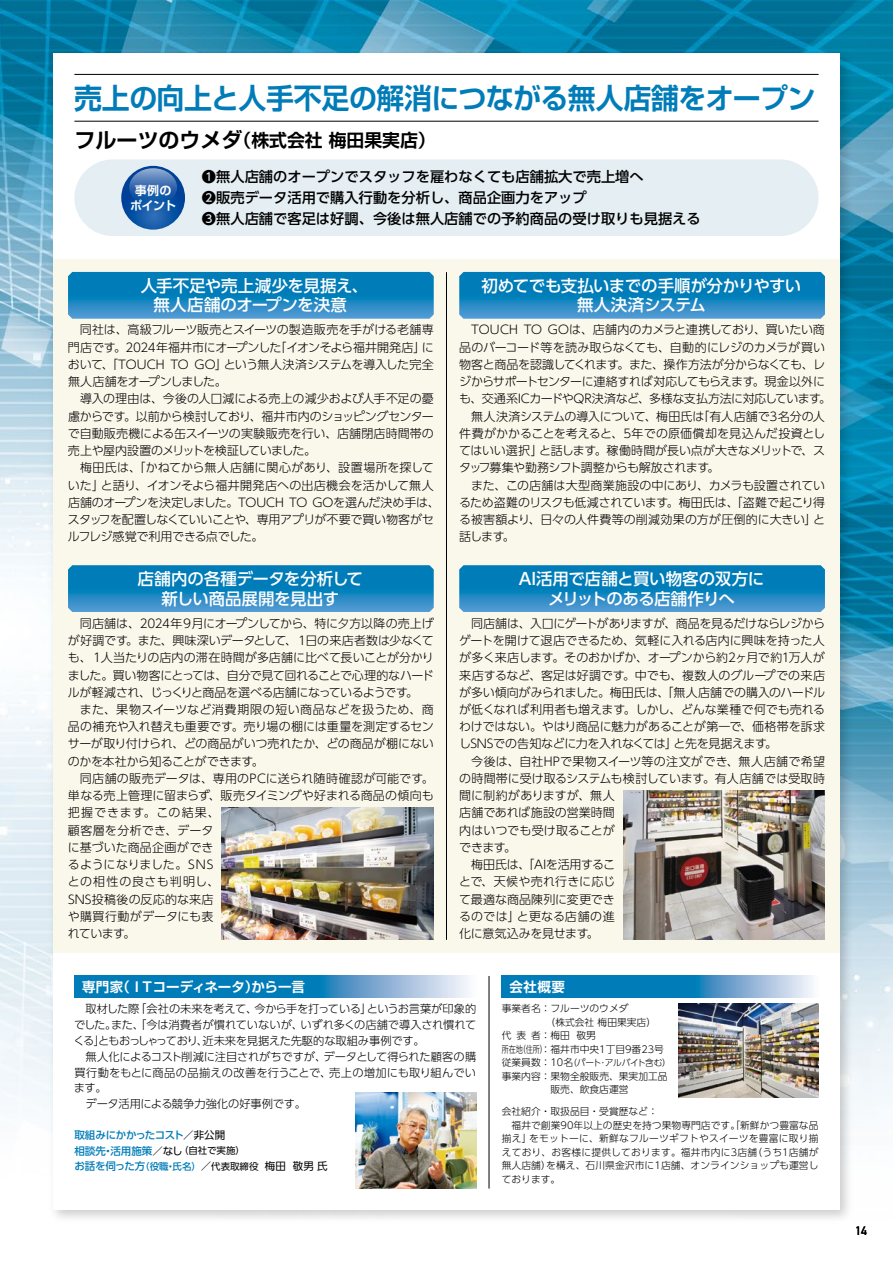
<style>
.page{position:relative;width:893px;height:1263px;background:#fff}
.page>*{position:absolute;margin:0;border:0;box-sizing:border-box;transform-origin:0 0}
.t1{font:700 28.5px "Shin Go Pro De";letter-spacing:-.02em;color:#007cb8}
.t2{font:700 17.85px "Shin Go Pro De";color:#000}
.t3{font:500 16.5px/19.5px "UD Shin Go Pro";letter-spacing:-.025em;color:#fff;text-align:center}
.t4{font:500 14.25px/21px "UD Shin Go Pro";color:#000}
.t5{font:700 13.5px "Shin Go Pro De";letter-spacing:-.005em;color:#fff}
.t6{font:300 12px/17.2px "UD Shin Go Pro";letter-spacing:-.01em;color:#000;text-align:justify}
.t7{font:300 12px/17.2px "UD Shin Go Pro";letter-spacing:.015em;color:#000}
.t8{font:300 12px "UD Shin Go Pro";letter-spacing:-.035em;color:#000}
.t9{font:300 12px "UD Shin Go Pro";letter-spacing:.02em;color:#000}
.t10{font:300 12px "UD Shin Go Pro";letter-spacing:-.04em;color:#000}
.t11{font:300 12px "UD Shin Go Pro";letter-spacing:.025em;color:#000}
.t12{font:300 12px "UD Shin Go Pro";letter-spacing:-.03em;color:#000}
.t13{font:700 12px/15px "Shin Go Pro De";letter-spacing:-.035em;color:#fff;text-align:center}
.t14{font:700 12px "DIN Alternate";color:#000}
.t15{font:300 11.25px/15.8px "UD Shin Go Pro";letter-spacing:-.015em;color:#000;text-align:justify}
.t16{font:300 11.25px "UD Shin Go Pro";letter-spacing:.015em;color:#000}
.t17{font:500 10.5px/15.8px "UD Shin Go Pro";letter-spacing:-.02em;color:#007cb8}
.t18{font:300 9.75px/13.5px "UD Shin Go Pro";letter-spacing:.005em;color:#000}
.t19{font:300 8.7px "UD Shin Go Pro";letter-spacing:-.03em;color:#000}
.s1{font-size:21px}
.s2{font-weight:400;color:#000}
.s3{color:#000}
.s4{font-weight:400;font-size:9.45px;color:#000}
.s5{font-size:9.45px}
.s6{font-size:9.75px}
</style>
<div class="page">
<img style="left:0;top:0;width:893px;height:1116px">
<img style="left:44px;top:44px;width:814px;height:1175px">
<div style="left:53px;top:53px;width:787px;height:1157px;background:#fff"></div>
<div style="left:53px;top:259px;width:787px;height:693px;background:#faf7eb"></div>
<svg style="left:74px;top:976px;width:395px;height:21px;background:#3692c4"></svg>
<hr style="left:446px;top:272px;width:1px;height:668px;background:#000">
<hr style="left:489px;top:976px;width:1px;height:212px;background:#000">
<svg style="left:502px;top:976px;width:311px;height:21px;background:#3692c4"></svg>
<div style="left:74px;top:159px;width:745px;height:77px;background:#e4eef3;border-radius:38px"></div>
<svg style="left:121px;top:166px;width:64px;height:64px"></svg>
<svg style="left:129px;top:168px;width:48px;height:38px;background:#386eb1"></svg>
<hr style="left:74px;top:74px;width:745px;height:1px;background:#000">
<hr style="left:74px;top:121px;width:745px;height:1px;background:#000">
<svg style="left:68px;top:272px;width:366px;height:47px;background:#1885c0"></svg>
<svg style="left:68px;top:565px;width:366px;height:47px;background:#1785c0"></svg>
<svg style="left:459px;top:272px;width:366px;height:47px;background:#1885c0"></svg>
<svg style="left:459px;top:565px;width:366px;height:47px;background:#1885c0"></svg>
<img style="left:678px;top:1003px;width:141px;height:95px">
<img style="left:355px;top:1093px;width:121px;height:95px">
<img style="left:222px;top:807px;width:212px;height:133px">
<img style="left:623px;top:791px;width:202px;height:149px">
<h1 class="t1" style="left:74px;top:74px;width:742px">売上の向上と人手不足の解消につながる無人店舗をオープン</h1>
<h2 class="t2" style="left:74px;top:126px;width:363px"><span class="s1">フルーツのウメダ</span>（株式会社 梅田果実店）</h2>
<p class="t13" style="left:130px;top:182px;width:47px">事例のポイント</p>
<p class="t4" style="left:202px;top:166px;width:500px">❶無人店舗のオープンでスタッフを雇わなくても店舗拡大で売上増へ<br>❷販売データ活用で購入行動を分析し、商品企画力をアップ<br>❸無人店舗で客足は好調、今後は無人店舗での予約商品の受け取りも見据える</p>
<h3 class="t3" style="left:141px;top:275px;width:229px">人手不足や売上減少を見据え、無人店舗のオープンを決意</h3>
<p class="t6" style="left:68px;top:321px;width:367px;text-indent:12px">同社は、高級フルーツ販売とスイーツの製造販売を手がける老舗専門店です。2024年福井市にオープンした「イオンそよら福井開発店」において、「TOUCH TO GO」という無人決済システムを導入した完全無人店舗をオープンしました。</p>
<p class="t6" style="left:68px;top:390px;width:367px;text-indent:12px">導入の理由は、今後の人口減による売上の減少および人手不足の憂慮からです。以前から検討しており、福井市内のショッピングセンターで自動販売機による缶スイーツの実験販売を行い、店舗閉店時間帯の売上や屋内設置のメリットを検証していました。</p>
<p class="t6" style="left:68px;top:459px;width:373px;text-align:left;text-indent:12px">梅田氏は、「かねてから無人店舗に関心があり、設置場所を探していた」と語り、イオンそよら福井開発店への出店機会を活かして無人店舗のオープンを決定しました。TOUCH TO GOを選んだ決め手は、スタッフを配置しなくていいことや、専用アプリが不要で買い物客がセルフレジ感覚で利用できる点でした。</p>
<h3 class="t3" style="left:138px;top:569px;width:227px">店舗内の各種データを分析して新しい商品展開を見出す</h3>
<p class="t6" style="left:68px;top:614px;width:367px;text-indent:12px">同店舗は、2024年９月にオープンしてから、特に夕方以降の売上げが好調です。また、興味深いデータとして、１日の来店者数は少なくても、１人当たりの店内の滞在時間が多店舗に比べて長いことが分かりました。買い物客にとっては、自分で見て回れることで心理的なハードルが軽減され、じっくりと商品を選べる店舗になっているようです。</p>
<p class="t6" style="left:68px;top:700px;width:367px;text-indent:12px">また、果物スイーツなど消費期限の短い商品などを扱うため、商品の補充や入れ替えも重要です。売り場の棚には重量を測定するセンサーが取り付けられ、どの商品がいつ売れたか、どの商品が棚にないのかを本社から知ることができます。</p>
<p class="t7" style="left:68px;top:769px;width:367px;text-indent:12px">同店舗の販売データは、専用のPCに送られ随時確認が可能です。単なる売上管理に留まらず、販売タイミングや好まれる商品の傾向も把握できます。この結果、<br>顧客層を分析でき、データ<br>に基づいた商品企画ができ<br>るようになりました。SNS<br>との相性の良さも判明し、<br>SNS投稿後の反応的な来店<br>や購買行動がデータにも表<br>れています。</p>
<h3 class="t3" style="left:482px;top:275px;width:321px">初めてでも支払いまでの手順が分かりやすい無人決済システム</h3>
<p class="t6" style="left:471px;top:321px;width:355px">TOUCH TO GOは、店舗内のカメラと連携しており、買いたい商</p>
<p class="t6" style="left:459px;top:338px;width:367px">品のバーコード等を読み取らなくても、自動的にレジのカメラが買い</p>
<p class="t8" style="left:459px;top:355px;width:367px">物客と商品を認識してくれます。また、操作方法が分からなくても、レ</p>
<p class="t8" style="left:459px;top:372px;width:367px">ジからサポートセンターに連絡すれば対応してもらえます。現金以外に</p>
<p class="t8" style="left:459px;top:389px;width:373px">も、交通系ICカードやQR決済など、多様な支払方法に対応しています。</p>
<p class="t6" style="left:471px;top:407px;width:355px">無人決済システムの導入について、梅田氏は「有人店舗で3名分の人</p>
<p class="t6" style="left:459px;top:424px;width:367px">件費がかかることを考えると、5年での原価償却を見込んだ投資とし</p>
<p class="t6" style="left:459px;top:442px;width:367px">てはいい選択」と話します。稼働時間が長い点が大きなメリットで、ス</p>
<p class="t10" style="left:459px;top:458px;width:262px">タッフ募集や勤務シフト調整からも解放されます。</p>
<p class="t6" style="left:471px;top:476px;width:355px">また、この店舗は大型商業施設の中にあり、カメラも設置されてい</p>
<p class="t6" style="left:459px;top:493px;width:367px">るため盗難のリスクも低減されています。梅田氏は、「盗難で起こり得</p>
<p class="t6" style="left:459px;top:511px;width:367px">る被害額より、日々の人件費等の削減効果の方が圧倒的に大きい」と</p>
<p class="t6" style="left:459px;top:528px;width:57px">話します。</p>
<h3 class="t3" style="left:519px;top:569px;width:247px">AI活用で店舗と買い物客の双方にメリットのある店舗作りへ</h3>
<p class="t6" style="left:459px;top:614px;width:367px;text-indent:12px">同店舗は、入口にゲートがありますが、商品を見るだけならレジからゲートを開けて退店できるため、気軽に入れる店内に興味を持った人が多く来店します。そのおかげか、オープンから約2ヶ月で約1万人が来店するなど、客足は好調です。中でも、複数人のグループでの来店が多い傾向がみられました。梅田氏は、「無人店舗での購入のハードルが低くなれば利用者も増えます。しかし、どんな業種で何でも売れるわけではない。やはり商品に魅力があることが第一で、価格帯を訴求しSNSでの告知などに力を入れなくては」と先を見据えます。</p>
<p class="t9" style="left:471px;top:751px;width:355px">今後は、自社HPで果物スイーツ等の注文ができ、無人店舗で希望</p>
<p class="t6" style="left:459px;top:769px;width:367px">の時間帯に受け取るシステムも検討しています。有人店舗では受取時</p>
<p class="t6" style="left:459px;top:787px;width:157px">間に制約がありますが、無人</p>
<p class="t6" style="left:459px;top:804px;width:157px">店舗であれば施設の営業時間</p>
<p class="t6" style="left:459px;top:821px;width:157px">内はいつでも受け取ることが</p>
<p class="t6" style="left:459px;top:838px;width:58px">できます。</p>
<p class="t6" style="left:471px;top:855px;width:145px">梅田氏は、「AIを活用するこ</p>
<p class="t7" style="left:459px;top:873px;width:157px">とで、天候や売れ行きに応じ</p>
<p class="t6" style="left:459px;top:890px;width:157px">て最適な商品陳列に変更でき</p>
<p class="t11" style="left:459px;top:907px;width:157px">るのでは」と更なる店舗の進</p>
<p class="t12" style="left:459px;top:924px;width:141px">化に意気込みを見せます。</p>
<p class="t5" style="left:82px;top:975px;width:224px">専門家（ＩＴコーディネータ）から一言</p>
<p class="t5" style="left:509px;top:975px;width:57px">会社概要</p>
<p class="t15" style="left:73px;top:1001px;width:405px;text-indent:12px">取材した際「会社の未来を考えて、今から手を打っている」というお言葉が印象的でした。また、「今は消費者が慣れていないが、いずれ多くの店舗で導入され慣れてくる」ともおっしゃっており、近未来を見据えた先駆的な取組み事例です。</p>
<p class="t15" style="left:86px;top:1048px;width:392px">無人化によるコスト削減に注目されがちですが、データとして得られた顧客の購</p>
<p class="t16" style="left:74px;top:1063px;width:403px">買行動をもとに商品の品揃えの改善を行うことで、売上の増加にも取り組んでい</p>
<p class="t15" style="left:74px;top:1080px;width:34px">ます。</p>
<p class="t15" style="left:85px;top:1095px;width:222px">データ活用による競争力強化の好事例です。</p>
<p class="t17" style="left:74px;top:1127px;width:255px">取組みにかかったコスト<span class="s2">／非公開<br></span>相談先・活用施策<span class="s3">／</span><span class="s2">なし</span><span class="s4">（自社で実施）<br></span>お話を伺った方<span class="s5">（役職・氏名）</span><span class="s2">／</span><span class="s4">代表取締役</span> <span class="s2">梅田 敬男 氏</span></p>
<p class="t18" style="left:502px;top:1001px;width:164px">事業者名：フルーツのウメダ<br>　　　　　（株式会社 梅田果実店）代表者：梅田 敬男<br>所在地（住所）：福井市中央1丁目9番23号</p>
<p class="t19" style="left:502px;top:1055px;width:171px"><span class="s6">従業員数：10名</span>（パート･アルバイト含む）</p>
<p class="t18" style="left:550px;top:1069px;width:119px;text-indent:-49px">事業内容：果物全般販売、果実加工品販売、飲食店運営</p>
<p class="t18" style="left:502px;top:1104px;width:318px">会社紹介・取扱品目・受賞歴など：<br>　福井で創業90年以上の歴史を持つ果物専門店です。「新鮮かつ豊富な品揃え」をモットーに、新鮮なフルーツギフトやスイーツを豊富に取り揃えており、お客様に提供しております。福井市内に3店舗（うち1店舗が無人店舗）を構え、石川県金沢市に1店舗、オンラインショップも運営しております。</p>
<p class="t14" style="left:855px;top:1222px;width:13px">14</p>
</div>
